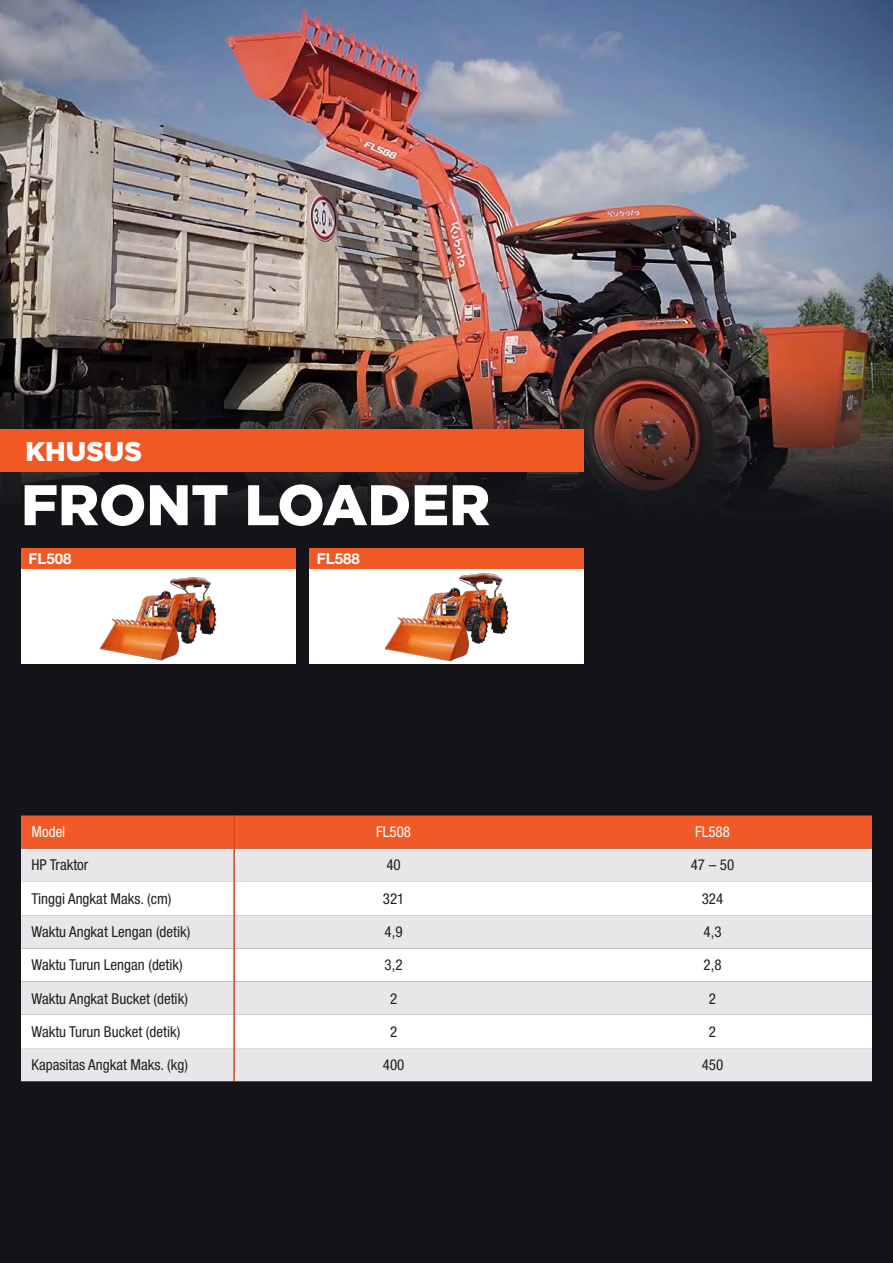
<style>
.page{position:relative;width:893px;height:1263px;background:#fff}
.page>*{position:absolute;margin:0;border:0;box-sizing:border-box;transform-origin:0 0}
.t1{font:900 57px "Gotham HTF";color:#fff}
.t2{font:900 27px "Gotham HTF";color:#fff}
.t3{font:condensed 15px "Helvetica Neue LT Std";color:#231f20}
.t4{font:condensed 15px "Helvetica Neue LT Std";color:#fff}
.t5{font:700 15px "Helvetica Neue LT Std";color:#fff}
</style>
<div class="page">
<img style="left:0;top:0;width:893px;height:1263px">
<div style="left:21px;top:548px;width:274px;height:21px;background:#f15924"></div>
<div style="left:0;top:429px;width:584px;height:42px;background:#f15924"></div>
<div style="left:21px;top:815px;width:851px;height:34px;background:#f15927"></div>
<div style="left:21px;top:849px;width:851px;height:232px;background:#e6e7e9"></div>
<svg style="left:21px;top:882px;width:851px;height:166px"></svg>
<hr style="left:233px;top:815px;width:2px;height:34px;background:#ce4628">
<hr style="left:233px;top:849px;width:2px;height:33px;background:#ce4628">
<hr style="left:233px;top:882px;width:2px;height:33px;background:#ce4628">
<hr style="left:233px;top:915px;width:2px;height:33px;background:#ce4628">
<hr style="left:233px;top:948px;width:2px;height:33px;background:#ce4628">
<hr style="left:233px;top:981px;width:2px;height:34px;background:#ce4628">
<hr style="left:233px;top:1015px;width:2px;height:33px;background:#ce4628">
<hr style="left:233px;top:1048px;width:2px;height:33px;background:#ce4628">
<div style="left:21px;top:569px;width:274px;height:95px;background:#fff"></div>
<img style="left:99px;top:577px;width:118px;height:84px">
<div style="left:309px;top:548px;width:275px;height:21px;background:#f15924"></div>
<div style="left:309px;top:569px;width:275px;height:95px;background:#fff"></div>
<img style="left:384px;top:573px;width:125px;height:89px">
<p class="t2" style="left:26px;top:436px;width:118px">KHUSUS</p>
<p class="t1" style="left:21px;top:472px;width:470px">FRONT LOADER</p>
<p class="t5" style="left:29px;top:549px;width:44px">FL508</p>
<p class="t5" style="left:317px;top:549px;width:44px">FL588</p>
<p class="t4" style="left:32px;top:823px;width:35px">Model</p>
<p class="t4" style="left:376px;top:823px;width:36px">FL508</p>
<p class="t4" style="left:695px;top:823px;width:36px">FL588</p>
<p class="t3" style="left:32px;top:856px;width:58px">HP Traktor</p>
<p class="t3" style="left:386px;top:856px;width:16px">40</p>
<p class="t3" style="left:691px;top:856px;width:45px">47 – 50</p>
<p class="t3" style="left:32px;top:890px;width:142px">Tinggi Angkat Maks. (cm)</p>
<p class="t3" style="left:383px;top:890px;width:23px">321</p>
<p class="t3" style="left:702px;top:890px;width:23px">324</p>
<p class="t3" style="left:32px;top:923px;width:160px">Waktu Angkat Lengan (detik)</p>
<p class="t3" style="left:385px;top:923px;width:19px">4,9</p>
<p class="t3" style="left:703px;top:923px;width:19px">4,3</p>
<p class="t3" style="left:32px;top:956px;width:153px">Waktu Turun Lengan (detik)</p>
<p class="t3" style="left:385px;top:956px;width:19px">3,2</p>
<p class="t3" style="left:703px;top:956px;width:19px">2,8</p>
<p class="t3" style="left:32px;top:989px;width:158px">Waktu Angkat Bucket (detik)</p>
<p class="t3" style="left:390px;top:989px;width:9px">2</p>
<p class="t3" style="left:709px;top:989px;width:9px">2</p>
<p class="t3" style="left:32px;top:1023px;width:150px">Waktu Turun Bucket (detik)</p>
<p class="t3" style="left:390px;top:1023px;width:9px">2</p>
<p class="t3" style="left:709px;top:1023px;width:9px">2</p>
<p class="t3" style="left:32px;top:1056px;width:158px">Kapasitas Angkat Maks. (kg)</p>
<p class="t3" style="left:383px;top:1056px;width:23px">400</p>
<p class="t3" style="left:702px;top:1056px;width:23px">450</p>
</div>
